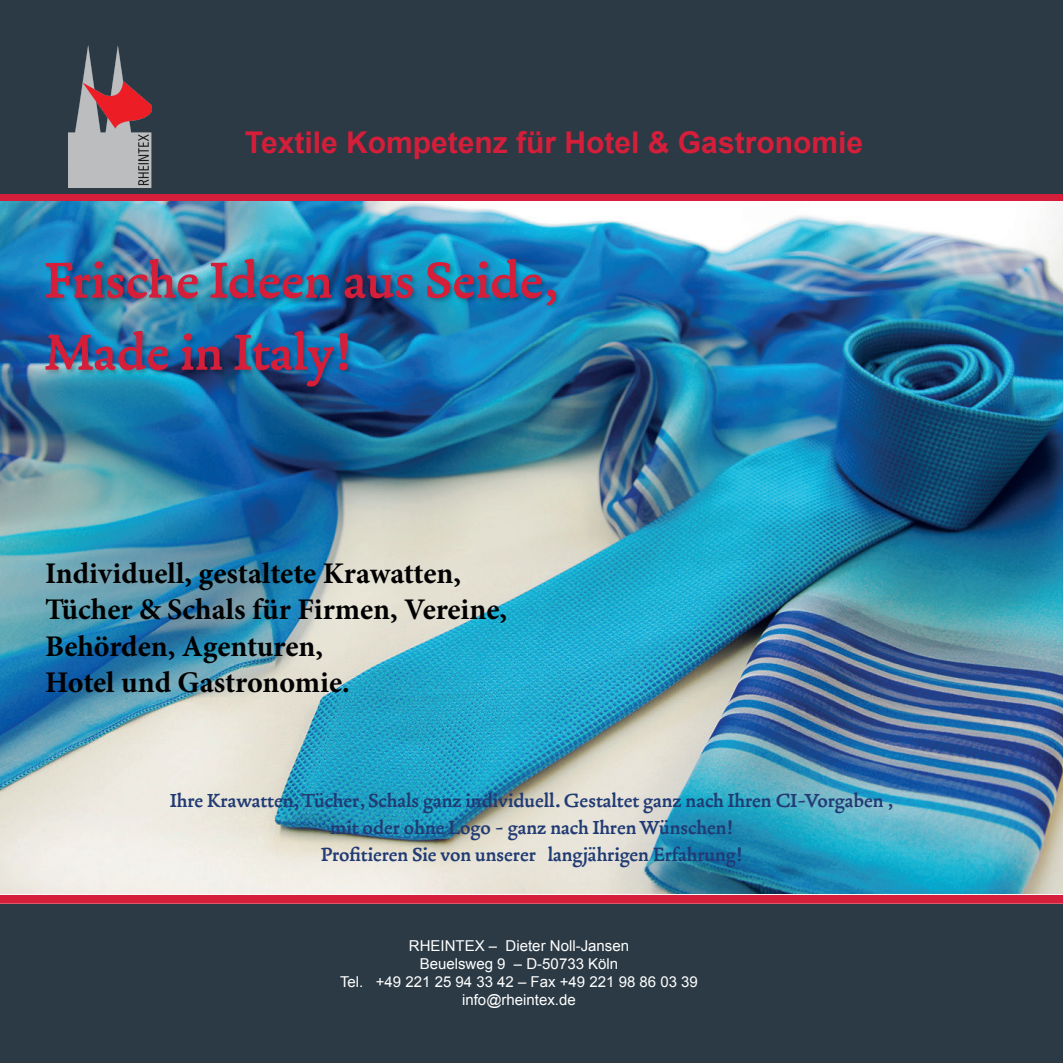
<style>
.page{position:relative;width:1063px;height:1063px;background:#fff}
.page>*{position:absolute;margin:0;border:0;box-sizing:border-box;transform-origin:0 0}
.t1{font:700 60px/72px "Fabiol";color:#d41e3a}
.t2{font:700 30px/36px "Minion Pro";color:#000001}
.t3{font:700 30px "Arial";color:#d41e3a}
.t4{font:700 22.5px/27px "Fabiol";color:#213b74;text-align:center}
.t5{font:15px/18px "Arial";color:#fff;text-align:center}
</style>
<div class="page">
<div style="left:0;top:194px;width:1062px;height:7px;background:#d41e3a"></div>
<div style="left:0;top:0;width:1062px;height:194px;background:#2b3a45"></div>
<div style="left:0;top:895px;width:1062px;height:8px;background:#d41e3a"></div>
<div style="left:0;top:904px;width:1062px;height:158px;background:#2b3a45"></div>
<img style="left:69px;top:45px;width:82px;height:143px">
<img style="left:0;top:201px;width:1062px;height:692px">
<div style="left:44px;top:257px;width:518px;height:136px;background:#000001;opacity:.27"></div>
<h2 class="t3" style="left:245px;top:123px;width:619px">Textile Kompetenz für Hotel &amp; Gastronomie</h2>
<h1 class="t1" style="left:45px;top:246px;width:515px">Frische Ideen aus Seide,<br>Made in Italy!</h1>
<h2 class="t2" style="left:45px;top:555px;width:463px">Individuell, gestaltete Krawatten,<br>Tücher &amp; Schals für Firmen, Vereine,<br>Behörden, Agenturen,<br>Hotel und Gastronomie.</h2>
<p class="t4" style="left:170px;top:787px;width:724px">Ihre Krawatten, Tücher, Schals ganz individuell. Gestaltet ganz nach Ihren CI-Vorgaben , mit oder ohne Logo - ganz nach Ihren Wünschen!<br>Profitieren Sie von unserer langjährigen Erfahrung!</p>
<p class="t5" style="left:340px;top:936px;width:359px">RHEINTEX – Dieter Noll-Jansen<br>Beuelsweg 9 – D-50733 Köln<br>Tel. +49 221 25 94 33 42 – Fax +49 221 98 86 03 39 info@rheintex.de</p>
</div>
